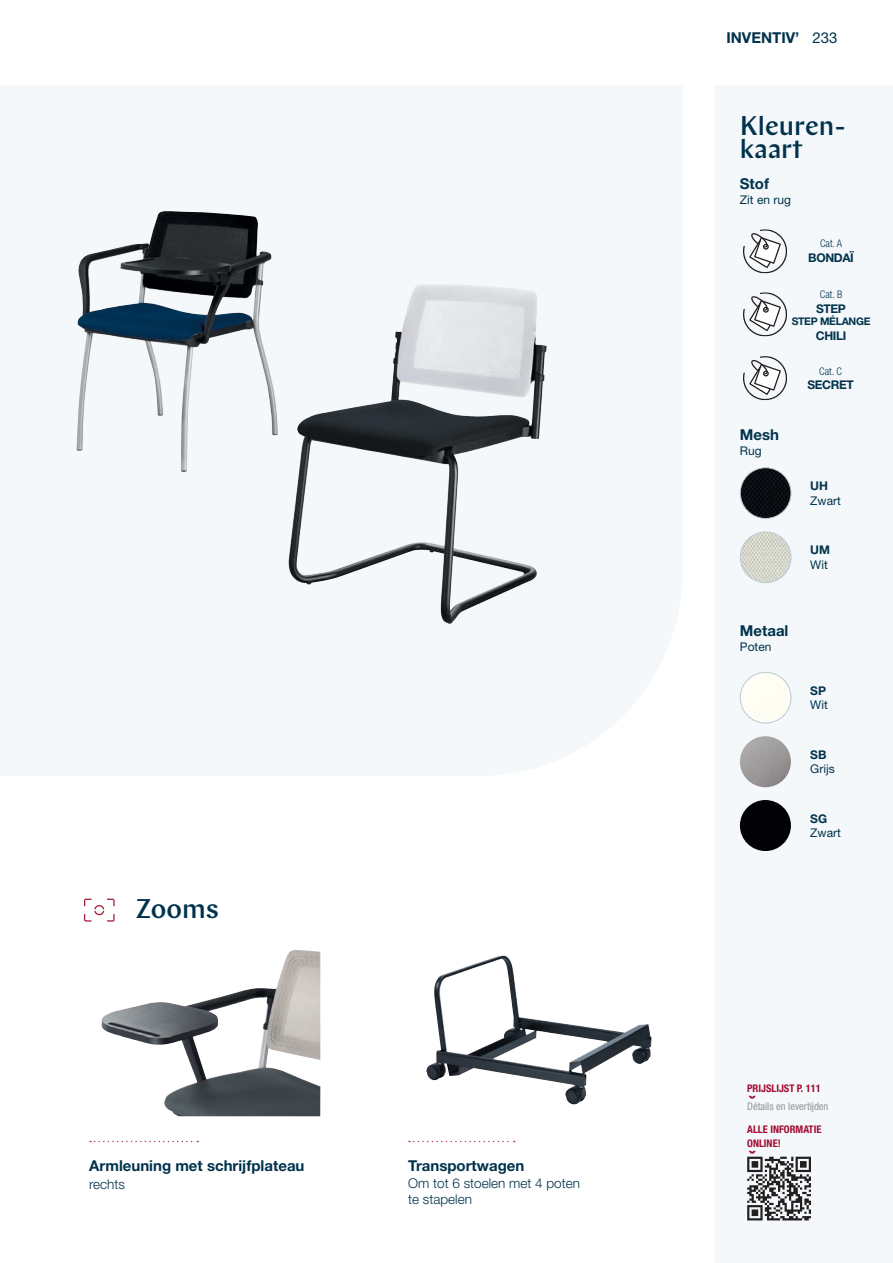
<style>
.page{position:relative;width:893px;height:1263px;background:#fff}
.page>*{position:absolute;margin:0;border:0;box-sizing:border-box;transform-origin:0 0}
._23-07-_NUANCES___SY{font:500 27px "Chap";color:#00324c}
._23-13-page_tarif{font:700 condensed 18px "Helvetica Neue LT Std";color:#a30a32}
._23-05-ARGU{font:700 15px "Helvetica Neue LT Std";color:#00324c}
._23-08-NUANCIER-mati{font:700 15px "Helvetica Neue LT Std";color:#00324c}
._23-02-GAMME-Ht_PAGE{font:700 15px "Helvetica Neue LT Std";color:#00324c}
.t1{font:15px "Helvetica Neue LT Std";color:#00324c}
._23-05-ARGU-2{font:300 13.5px/16.2px "Helvetica Neue LT Std";color:#00324c}
._23-10-NUANCIER_code{font:700 12px "Helvetica Neue LT Std";letter-spacing:-.03em;color:#00324c}
._23-10-NUANCIER_code-2{font:12px "Helvetica Neue LT Std";color:#00324c}
._23-08-NUANCIER-mati-2{font:12px "Helvetica Neue LT Std";color:#00324c}
._23-13-page_tarif-2{font:700 condensed 10.5px/13.5px "Helvetica Neue LT Std";color:#a30a32}
._23-12-RENVOI_TARIF{font:condensed 10.5px "Helvetica Neue LT Std";color:#939598}
._23-10-NUANCIER_code-3{font:300 condensed 10.5px "Helvetica Neue LT Std";color:#00324c}
._23-10-NUANCIER_code-4{font:700 10.5px "Helvetica Neue LT Std";letter-spacing:-.03em;color:#00324c}
</style>
<div class="page">
<div style="left:714px;top:85px;width:179px;height:1178px;background:#f4f8fa"></div>
<svg style="left:743px;top:292px;width:44px;height:44px"></svg>
<svg style="left:743px;top:229px;width:44px;height:44px"></svg>
<svg style="left:743px;top:356px;width:44px;height:44px"></svg>
<img style="left:740px;top:468px;width:51px;height:50px;border-radius:25px">
<div style="left:740px;top:467px;width:51px;height:52px;border:1px solid #bacad2;border-radius:50%"></div>
<img style="left:740px;top:532px;width:51px;height:51px;border-radius:25px">
<div style="left:740px;top:532px;width:51px;height:51px;border:1px solid #bacad2;border-radius:50%"></div>
<div style="left:0;top:85px;width:682px;height:691px;background:#f4f8fa"></div>
<img style="left:272px;top:252px;width:387px;height:447px">
<img style="left:76px;top:211px;width:202px;height:261px">
<svg style="left:84px;top:899px;width:31px;height:22px"></svg>
<div style="left:740px;top:672px;width:51px;height:51px;background:#fffef5;border-radius:25px"></div>
<div style="left:740px;top:672px;width:51px;height:51px;border:1px solid #bacad2;border-radius:50%"></div>
<img style="left:740px;top:736px;width:51px;height:51px;border-radius:26px">
<div style="left:740px;top:800px;width:51px;height:51px;background:#020106;border-radius:26px"></div>
<img style="left:101px;top:950px;width:219px;height:166px">
<img style="left:426px;top:955px;width:225px;height:149px">
<svg style="left:90px;top:1141px;width:108px;height:1px"></svg>
<svg style="left:409px;top:1141px;width:106px;height:1px"></svg>
<svg style="left:747px;top:1157px;width:64px;height:63px"></svg>
<p class="_23-07-_NUANCES___SY" style="left:135px;top:891px;width:85px">Zooms</p>
<p class="_23-05-ARGU" style="left:89px;top:1157px;width:217px">Armleuning met schrijfplateau</p>
<p class="_23-05-ARGU-2" style="left:89px;top:1176px;width:37px">rechts</p>
<p class="_23-05-ARGU" style="left:408px;top:1157px;width:118px">Transportwagen</p>
<p class="_23-05-ARGU-2" style="left:408px;top:1174px;width:173px">Om tot 6 stoelen met 4 poten te stapelen</p>
<p class="_23-02-GAMME-Ht_PAGE" style="left:726px;top:28px;width:75px">INVENTIV’</p>
<p class="t1" style="left:812px;top:28px;width:27px">233</p>
<p class="_23-07-_NUANCES___SY" style="left:740px;top:109px;width:107px">Kleuren-</p>
<p class="_23-07-_NUANCES___SY" style="left:740px;top:131px;width:64px">kaart</p>
<p class="_23-08-NUANCIER-mati" style="left:740px;top:175px;width:31px">Stof</p>
<p class="_23-08-NUANCIER-mati-2" style="left:740px;top:192px;width:53px">Zit en rug</p>
<p class="_23-10-NUANCIER_code-3" style="left:820px;top:238px;width:23px">Cat. A</p>
<p class="_23-10-NUANCIER_code" style="left:808px;top:250px;width:47px">BONDAÏ</p>
<p class="_23-10-NUANCIER_code-3" style="left:820px;top:289px;width:24px">Cat. B</p>
<p class="_23-10-NUANCIER_code" style="left:816px;top:301px;width:31px">STEP</p>
<p class="_23-10-NUANCIER_code-4" style="left:792px;top:315px;width:80px">STEP MÉLANGE</p>
<p class="_23-10-NUANCIER_code" style="left:816px;top:328px;width:32px">CHILI</p>
<p class="_23-10-NUANCIER_code-3" style="left:819px;top:365px;width:24px">Cat. C</p>
<p class="_23-10-NUANCIER_code" style="left:807px;top:377px;width:48px">SECRET</p>
<p class="_23-08-NUANCIER-mati" style="left:740px;top:426px;width:41px">Mesh</p>
<p class="_23-08-NUANCIER-mati-2" style="left:740px;top:443px;width:23px">Rug</p>
<p class="_23-10-NUANCIER_code" style="left:810px;top:478px;width:19px">UH</p>
<p class="_23-10-NUANCIER_code-2" style="left:810px;top:493px;width:32px">Zwart</p>
<p class="_23-10-NUANCIER_code" style="left:810px;top:543px;width:21px">UM</p>
<p class="_23-10-NUANCIER_code-2" style="left:810px;top:557px;width:19px">Wit</p>
<p class="_23-08-NUANCIER-mati" style="left:740px;top:622px;width:50px">Metaal</p>
<p class="_23-08-NUANCIER-mati-2" style="left:740px;top:639px;width:33px">Poten</p>
<p class="_23-10-NUANCIER_code" style="left:810px;top:683px;width:17px">SP</p>
<p class="_23-10-NUANCIER_code-2" style="left:810px;top:698px;width:19px">Wit</p>
<p class="_23-10-NUANCIER_code" style="left:810px;top:747px;width:18px">SB</p>
<p class="_23-10-NUANCIER_code-2" style="left:810px;top:762px;width:26px">Grijs</p>
<p class="_23-10-NUANCIER_code" style="left:810px;top:811px;width:18px">SG</p>
<p class="_23-10-NUANCIER_code-2" style="left:810px;top:825px;width:32px">Zwart</p>
<p class="_23-13-page_tarif-2" style="left:747px;top:1082px;width:75px">PRIJSLIJST P. 111</p>
<p class="_23-12-RENVOI_TARIF" style="left:747px;top:1100px;width:83px">Détails en levertijden</p>
<p class="_23-13-page_tarif" style="left:764px;top:1095px;width:6px;rotate:90deg">›</p>
<p class="_23-13-page_tarif-2" style="left:747px;top:1122px;width:76px">ALLE INFORMATIE<br>ONLINE!</p>
<p class="_23-13-page_tarif" style="left:764px;top:1150px;width:6px;rotate:90deg">›</p>
</div>
